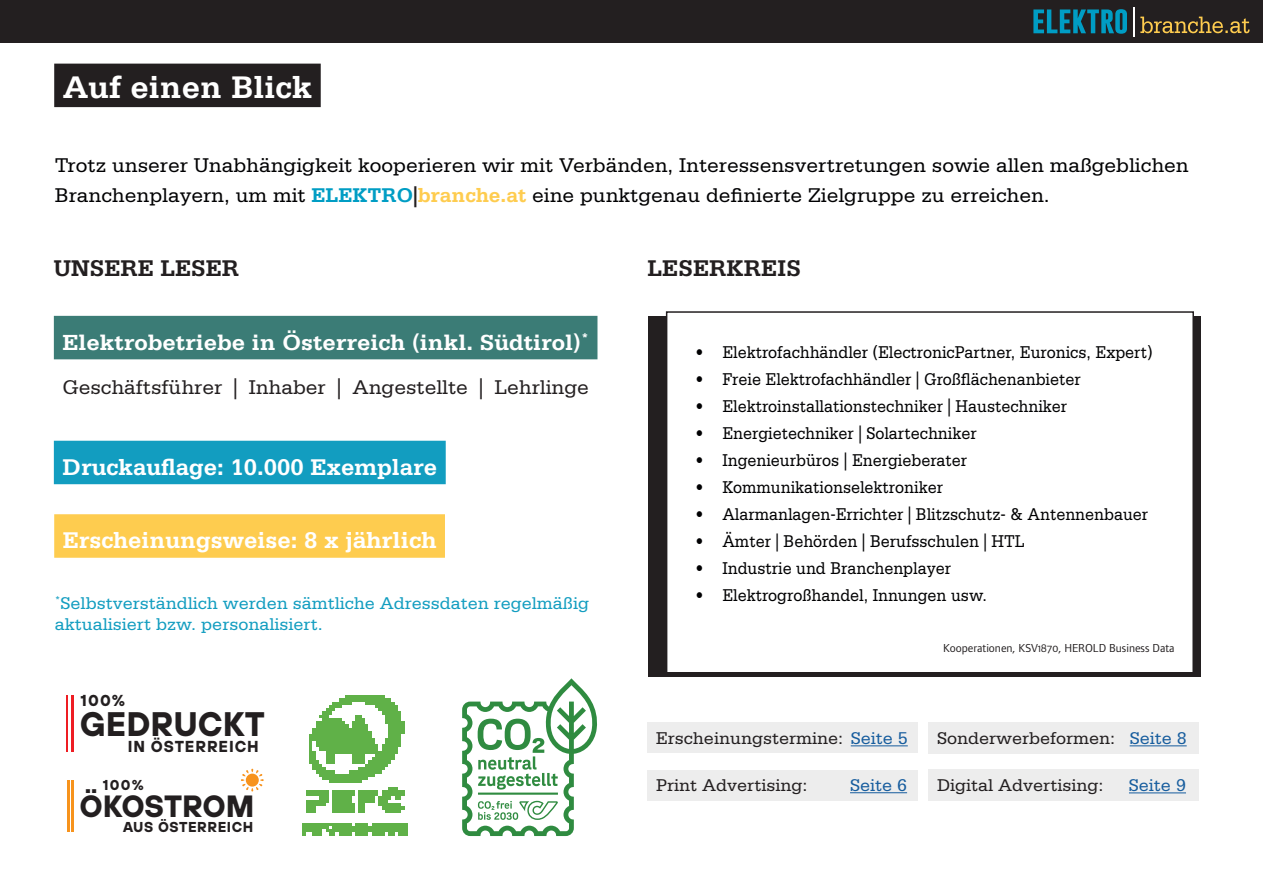
<style>
.page{position:relative;width:1263px;height:893px;background:#fff}
.page>*{position:absolute;margin:0;border:0;box-sizing:border-box;transform-origin:0 0}
.t1{font:700 34.05px "TT Hoves";color:#231f20}
.t2{font:700 33px "Serifa Std";color:#fff}
.t3{font:700 30.75px "TT Hoves";letter-spacing:-.005em;color:#231f20}
.t4{font:700 24px "Serifa Std";color:#fff}
.t5{font:700 24px "Serifa Std";color:#231f20}
.t6{font:700 23.1px "Serifa Std";color:#fff;scale:1.04 1}
.t7{font:21px/30px "Serifa Std";color:#000002}
.t8{font:21px "Serifa Std";color:#231f20}
.t9{font:18px "Serifa Std";color:#000002;scale:.9 1}
.t10{font:18px/21px "Serifa Std";color:#129dc0}
.t11{font:18px "Serifa Std";color:#231f20}
.t12{font:18px "Serifa Std";color:#175d9e}
.t13{font:700 15.9px "TT Hoves";letter-spacing:.055em;color:#231f20}
.t14{font:700 14.4px "TT Hoves";letter-spacing:.035em;color:#231f20}
.t15{font:12px "Foundry Form Sans OSF";color:#231f20}
.s1{font-weight:700;color:#009dc4}
.s2{font-weight:700;color:#231f20}
.s3{font-weight:700;color:#fecc4f}
.s4{color:#175d9e}
</style>
<div class="page">
<div style="left:0;top:0;width:1263px;height:43px;background:#231f20"></div>
<svg style="left:1140px;top:17px;width:109px;height:16px"></svg>
<hr style="left:1133px;top:7px;width:2px;height:30px;background:#fff">
<svg style="left:1033px;top:9px;width:94px;height:25px"></svg>
<img style="left:302px;top:695px;width:106px;height:141px">
<svg style="left:462px;top:678px;width:135px;height:158px"></svg>
<hr style="left:71px;top:695px;width:2px;height:57px;background:#ee1d23">
<hr style="left:66px;top:695px;width:2px;height:57px;background:#ee1d23">
<hr style="left:72px;top:780px;width:2px;height:51px;background:#f7931d">
<hr style="left:67px;top:780px;width:2px;height:51px;background:#f7931d">
<svg style="left:241px;top:769px;width:23px;height:22px"></svg>
<div style="left:54px;top:316px;width:543px;height:43px;background:#3b7c76"></div>
<div style="left:54px;top:441px;width:392px;height:43px;background:#129dc0"></div>
<div style="left:54px;top:514px;width:391px;height:44px;background:#fecc4f"></div>
<div style="left:648px;top:316px;width:552px;height:360px;background:#231f20"></div>
<div style="left:667px;top:312px;width:526px;height:361px;background:#fff"></div>
<div style="left:666px;top:311px;width:528px;height:362px;border:2px solid #231f20"></div>
<div style="left:647px;top:722px;width:270px;height:31px;background:#ededed"></div>
<div style="left:648px;top:769px;width:270px;height:31px;background:#ededed"></div>
<div style="left:928px;top:723px;width:270px;height:31px;background:#ededed"></div>
<div style="left:929px;top:770px;width:270px;height:31px;background:#ededed"></div>
<hr style="left:851px;top:745px;width:57px;height:1px;background:#175d9e">
<hr style="left:850px;top:792px;width:57px;height:1px;background:#175d9e">
<hr style="left:1129px;top:792px;width:57px;height:1px;background:#175d9e">
<hr style="left:1130px;top:745px;width:57px;height:1px;background:#175d9e">
<div style="left:54px;top:64px;width:267px;height:43px;background:#231f20"></div>
<h2 class="t2" style="left:63px;top:67px;width:251px">Auf einen Blick</h2>
<p class="t7" style="left:55px;top:151px;width:1135px">Trotz unserer Unabhängigkeit kooperieren wir mit Verbänden, Interessensvertretungen sowie allen maßgeblichen<br>Branchenplayern, um mit <span class="s1">ELEKTRO</span><span class="s2">|</span><span class="s3">branche.at</span> eine punktgenau definierte Zielgruppe zu erreichen.</p>
<h3 class="t5" style="left:54px;top:254px;width:187px">UNSERE LESER</h3>
<h3 class="t5" style="left:648px;top:254px;width:155px">LESERKREIS</h3>
<p class="t6" style="left:62px;top:329px;width:508px">Elektrobetriebe in Österreich (inkl. Südtirol)<sup>*</sup></p>
<p class="t8" style="left:62px;top:375px;width:528px">Geschäftsführer | Inhaber | Angestellte | Lehrlinge</p>
<h3 class="t4" style="left:62px;top:453px;width:376px">Druckauflage: 10.000 Exemplare</h3>
<h3 class="t4" style="left:63px;top:526px;width:375px">Erscheinungsweise: 8 x jährlich</h3>
<p class="t10" style="left:55px;top:593px;width:536px"><sup>*</sup>Selbstverständlich werden sämtliche Adressdaten regelmäßig aktualisiert bzw. personalisiert.</p>
<p class="t13" style="left:81px;top:690px;width:46px">100%</p>
<h1 class="t1" style="left:80px;top:700px;width:187px">GEDRUCKT</h1>
<p class="t13" style="left:128px;top:736px;width:132px">IN ÖSTERREICH</p>
<p class="t14" style="left:103px;top:775px;width:43px">100%</p>
<p class="t14" style="left:123px;top:817px;width:132px">AUS ÖSTERREICH</p>
<h3 class="t3" style="left:80px;top:785px;width:176px">ÖKOSTROM</h3>
<p class="t9" style="left:695px;top:343px;width:510px">• Elektrofachhändler (ElectronicPartner, Euronics, Expert)</p>
<p class="t9" style="left:695px;top:370px;width:430px">• Freie Elektrofachhändler | Großflächenanbieter</p>
<p class="t9" style="left:695px;top:397px;width:415px">• Elektroinstallationstechniker | Haustechniker</p>
<p class="t9" style="left:695px;top:424px;width:314px">• Energietechniker | Solartechniker</p>
<p class="t9" style="left:695px;top:451px;width:304px">• Ingenieurbüros | Energieberater</p>
<p class="t9" style="left:695px;top:478px;width:277px">• Kommunikationselektroniker</p>
<p class="t9" style="left:695px;top:505px;width:505px">• Alarmanlagen-Errichter | Blitzschutz- &amp; Antennenbauer</p>
<p class="t9" style="left:695px;top:532px;width:368px">• Ämter | Behörden | Berufsschulen | HTL</p>
<p class="t9" style="left:695px;top:559px;width:286px">• Industrie und Branchenplayer</p>
<p class="t9" style="left:695px;top:586px;width:326px">• Elektrogroßhandel, Innungen usw.</p>
<p class="t15" style="left:943px;top:642px;width:233px">Kooperationen, KSV1870, HEROLD Business Data</p>
<p class="t11" style="left:656px;top:728px;width:253px">Erscheinungstermine: <span class="s4">Seite 5</span></p>
<p class="t11" style="left:656px;top:775px;width:153px">Print Advertising:</p>
<p class="t11" style="left:937px;top:728px;width:180px">Sonderwerbeformen:</p>
<p class="t11" style="left:937px;top:775px;width:168px">Digital Advertising:</p>
<p class="t12" style="left:1130px;top:728px;width:59px">Seite 8</p>
<p class="t12" style="left:850px;top:775px;width:59px">Seite 6</p>
<p class="t12" style="left:1129px;top:775px;width:59px">Seite 9</p>
</div>
